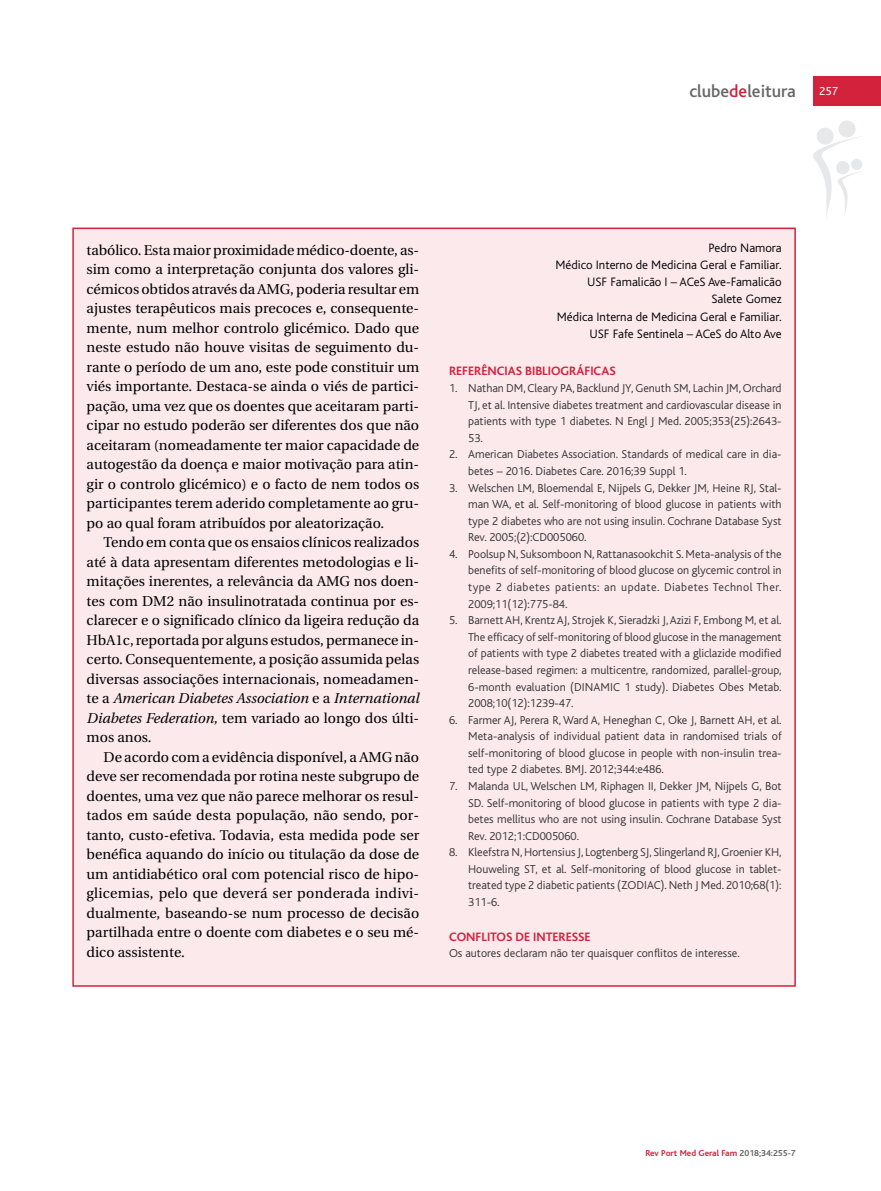
<style>
.page{position:relative;width:881px;height:1191px;background:#fff}
.page>*{position:absolute;margin:0;border:0;box-sizing:border-box;transform-origin:0 0}
.t1{font:500 18px "Bliss";color:#666}
.t2{font:14.25px/19.5px "Utopia";color:#000;text-align:justify}
.t3{font:300 12.75px/17.2px "Bliss";color:#000;text-align:right}
.t4{font:700 12.75px "Bliss";color:#d2223c}
.t5{font:300 12px/16.6px "Bliss";color:#333;text-align:justify}
.t6{font:12px "Bliss";color:#fff}
.t7{font:700 9px "Bliss";color:#d2223c}
.s1{color:#d2223c}
.s2{font-style:italic}
.s3{color:#666}
</style>
<div class="page">
<svg style="left:813px;top:120px;width:49px;height:97px"></svg>
<div style="left:812px;top:77px;width:68px;height:29px;background:#d2223c"></div>
<div style="left:74px;top:229px;width:720px;height:756px;background:#fbe9ec"></div>
<h1 class="t1" style="left:689px;top:85px;width:108px">clube<span class="s1">de</span>leitura</h1>
<p class="t6" style="left:819px;top:87px;width:20px">257</p>
<p class="t2" style="left:87px;top:241px;width:334px">tabólico. Esta maior proximidade médico-doente, as&shy;sim como a interpretação conjunta dos valores gli&shy;cémicos obtidos através da AMG, poderia resultar em ajustes terapêuticos mais precoces e, consequente&shy;mente, num melhor controlo glicémico. Dado que neste estudo não houve visitas de seguimento du&shy;rante o período de um ano, este pode constituir um viés importante. Destaca-se ainda o viés de partici&shy;pação, uma vez que os doentes que aceitaram parti&shy;cipar no estudo poderão ser diferentes dos que não aceitaram (nomeadamente ter maior capacidade de autogestão da doença e maior motivação para atin&shy;gir o controlo glicémico) e o facto de nem todos os participantes terem aderido completamente ao gru&shy;po ao qual foram atribuídos por aleatorização.</p>
<p class="t2" style="left:87px;top:534px;width:334px;text-indent:17px">Tendo em conta que os ensaios clínicos realizados até à data apresentam diferentes metodologias e li&shy;mitações inerentes, a relevância da AMG nos doen&shy;tes com DM2 não insulinotratada continua por es&shy;clarecer e o significado clínico da ligeira redução da HbA1c, reportada por alguns estudos, permanece in&shy;certo. Consequentemente, a posição assumida pelas diversas associações internacionais, nomeadamen&shy;te a <span class="s2">American Diabetes Association</span> e a <span class="s2">International Diabetes Federation,</span> tem variado ao longo dos últi&shy;mos anos.</p>
<p class="t2" style="left:87px;top:748px;width:334px;text-indent:17px">De acordo com a evidência disponível, a AMG não deve ser recomendada por rotina neste subgrupo de doentes, uma vez que não parece melhorar os resul&shy;tados em saúde desta população, não sendo, por&shy;tanto, custo-efetiva. Todavia, esta medida pode ser benéfica aquando do início ou titulação da dose de um antidiabético oral com potencial risco de hipo&shy;glicemias, pelo que deverá ser ponderada indivi&shy;dualmente, baseando-se num processo de decisão partilhada entre o doente com diabetes e o seu mé&shy;dico assistente.</p>
<p class="t3" style="left:555px;top:240px;width:227px">Pedro Namora<br>Médico Interno de Medicina Geral e Familiar.<br>USF Famalicão I – ACeS Ave-Famalicão<br>Salete Gomez<br>Médica Interna de Medicina Geral e Familiar.<br>USF Fafe Sentinela – ACeS do Alto Ave</p>
<p class="t4" style="left:449px;top:367px;width:168px">REFERÊNCIAS BIBLIOGRÁFICAS</p>
<p class="t5" style="left:468px;top:381px;width:315px;text-indent:-19px">1. Nathan DM, Cleary PA, Backlund JY,Genuth SM, Lachin JM, Orchard TJ, et al. Intensive diabetes treatment and cardiovascular disease in patients with type 1 diabetes. N Engl J Med. 2005;353(25):2643- 53.</p>
<p class="t5" style="left:468px;top:447px;width:315px;text-indent:-19px">2. American Diabetes Association. Standards of medical care in dia&shy;betes – 2016. Diabetes Care. 2016;39 Suppl 1.</p>
<p class="t5" style="left:468px;top:480px;width:315px;text-indent:-19px">3. Welschen LM, Bloemendal E, Nijpels G, Dekker JM, Heine RJ, Stal&shy;man WA, et al. Self-monitoring of blood glucose in patients with type 2 diabetes who are not using insulin. Cochrane Database Syst Rev. 2005;(2):CD005060.</p>
<p class="t5" style="left:468px;top:547px;width:315px;text-indent:-19px">4. Poolsup N, Suksomboon N, Rattanasookchit S.Meta-analysis of the benefits of self-monitoring of blood glucose on glycemic control in type 2 diabetes patients: an update. Diabetes Technol Ther.<br>2009;11(12):775-84.</p>
<p class="t5" style="left:468px;top:613px;width:315px;text-indent:-19px">5. BarnettAH, KrentzAJ, Strojek K, Sieradzki J,Azizi F, Embong M, et al.<br>The efficacy of self-monitoring of blood glucose in the management of patients with type 2 diabetes treated with a gliclazide modified release-based regimen: a multicentre, randomized, parallel-group, 6-month evaluation (DINAMIC 1 study). Diabetes Obes Metab.<br>2008;10(12):1239-47.</p>
<p class="t5" style="left:468px;top:712px;width:315px;text-indent:-19px">6. Farmer AJ, Perera R, Ward A, Heneghan C, Oke J, Barnett AH, et al.<br>Meta-analysis of individual patient data in randomised trials of self-monitoring of blood glucose in people with non-insulin trea&shy;ted type 2 diabetes. BMJ. 2012;344:e486.</p>
<p class="t5" style="left:468px;top:779px;width:315px;text-indent:-19px">7. Malanda UL, Welschen LM, Riphagen II, Dekker JM, Nijpels G, Bot SD. Self-monitoring of blood glucose in patients with type 2 dia&shy;betes mellitus who are not using insulin. Cochrane Database Syst Rev. 2012;1:CD005060.</p>
<p class="t5" style="left:468px;top:845px;width:315px;text-indent:-19px">8. Kleefstra N,Hortensius J, Logtenberg SJ, Slingerland RJ,Groenier KH, Houweling ST, et al. Self-monitoring of blood glucose in tablet&shy;treated type 2 diabetic patients (ZODIAC). Neth J Med. 2010;68(1):<br>311-6.</p>
<p class="t4" style="left:449px;top:932px;width:143px">CONFLITOS DE INTERESSE</p>
<p class="t5" style="left:449px;top:946px;width:292px">Os autores declaram não ter quaisquer conflitos de interesse.</p>
<p class="t7" style="left:645px;top:1149px;width:152px">Rev Port Med Geral Fam <span class="s3">2018;34:255-7</span></p>
</div>
